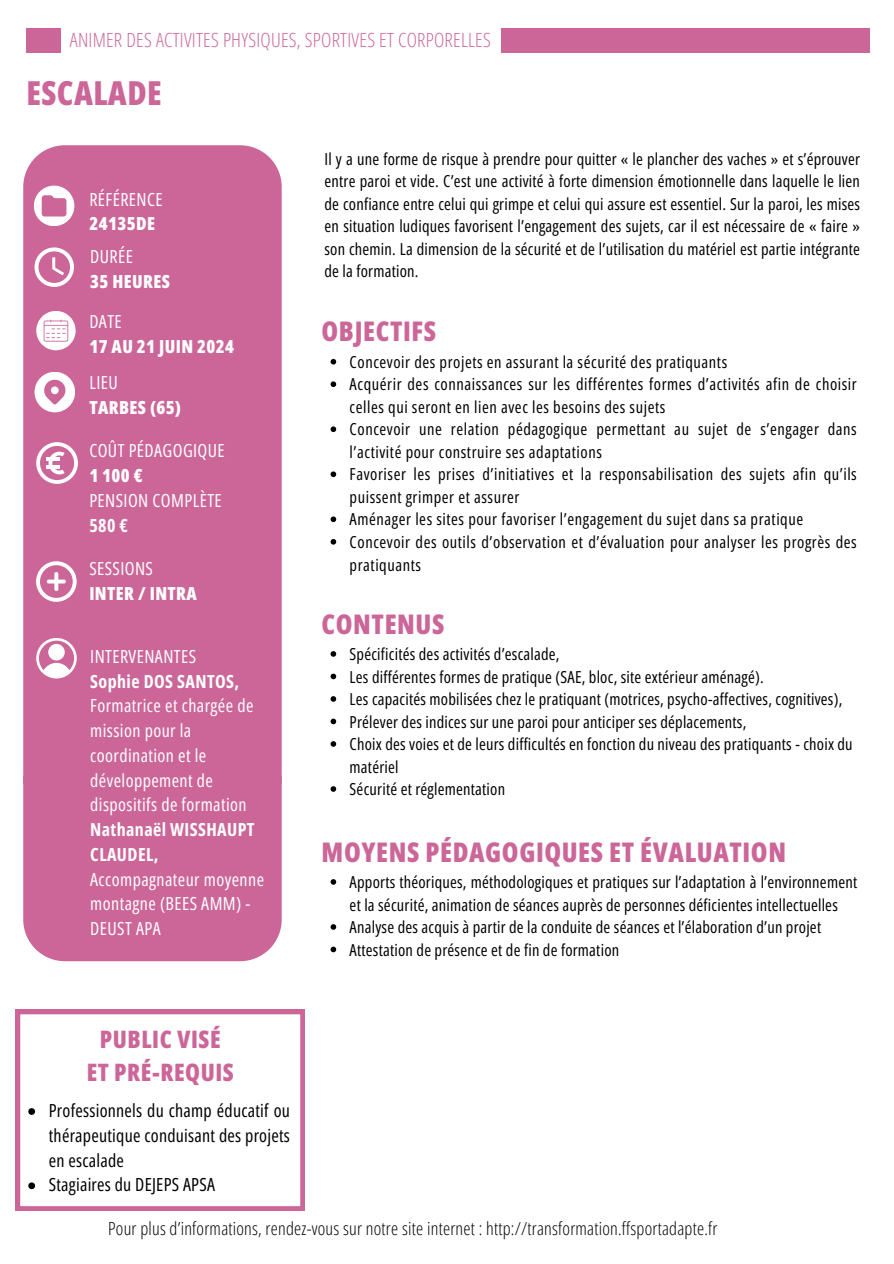
<style>
.page{position:relative;width:894px;height:1264px;background:#fff}
.page>*{position:absolute;margin:0;border:0;box-sizing:border-box;transform-origin:0 0}
.t1{font:800 33px "Open Sans Condensed";letter-spacing:.015em;color:#c69}
.t2{font:800 27px "Open Sans Condensed";letter-spacing:.025em;color:#c69}
.t3{font:800 24px "Open Sans Condensed";letter-spacing:.025em;color:#c69}
.t4{font:300 19.5px "Open Sans Condensed";letter-spacing:.015em;color:#c69}
.t5{font:18px/24.8px "Open Sans Condensed";letter-spacing:.025em;color:#fff}
.t6{font:18px/24.8px "Open Sans Condensed";letter-spacing:.015em;color:#000;text-align:justify}
.t7{font:300 18px "Open Sans Condensed";letter-spacing:.015em;color:#000}
.t8{font:800 18px "Open Sans Condensed";letter-spacing:.025em;color:#fff}
.t9{font:700 18px/24.8px "Open Sans Condensed";letter-spacing:.025em;color:#fff}
.t10{font:16.5px/22.5px "Open Sans Condensed";letter-spacing:.015em;color:#000}
.t11{font:16.5px/22.5px "Open Sans Condensed";letter-spacing:.035em;color:#000}
.s1{font-weight:700}
</style>
<div class="page">
<div style="left:501px;top:28px;width:367px;height:25px;background:#c69"></div>
<div style="left:26px;top:29px;width:35px;height:24px;background:#c69"></div>
<div style="left:23px;top:776px;width:258px;height:185px;background:#c69"></div>
<div style="left:23px;top:145px;width:258px;height:638px;background:#c69"></div>
<svg style="left:34px;top:186px;width:40px;height:40px"></svg>
<svg style="left:34px;top:247px;width:40px;height:40px"></svg>
<svg style="left:36px;top:311px;width:40px;height:39px"></svg>
<svg style="left:34px;top:372px;width:41px;height:40px"></svg>
<svg style="left:36px;top:442px;width:42px;height:42px"></svg>
<hr style="left:47px;top:457px;width:13px;height:4px;background:#fff">
<svg style="left:36px;top:561px;width:41px;height:41px"></svg>
<svg style="left:36px;top:638px;width:41px;height:40px"></svg>
<div style="left:48px;top:644px;width:17px;height:16px;background:#fff;border-radius:50%"></div>
<svg style="left:16px;top:1009px;width:289px;height:201px"></svg>
<svg style="left:330px;top:359px;width:6px;height:5px"></svg>
<svg style="left:330px;top:381px;width:6px;height:6px"></svg>
<svg style="left:330px;top:426px;width:6px;height:6px"></svg>
<svg style="left:330px;top:471px;width:6px;height:6px"></svg>
<svg style="left:330px;top:516px;width:6px;height:6px"></svg>
<svg style="left:330px;top:539px;width:6px;height:5px"></svg>
<svg style="left:28px;top:1108px;width:7px;height:6px"></svg>
<svg style="left:28px;top:1182px;width:7px;height:7px"></svg>
<svg style="left:330px;top:879px;width:6px;height:5px"></svg>
<svg style="left:330px;top:924px;width:6px;height:5px"></svg>
<svg style="left:330px;top:946px;width:6px;height:6px"></svg>
<svg style="left:330px;top:651px;width:6px;height:5px"></svg>
<svg style="left:330px;top:673px;width:6px;height:6px"></svg>
<svg style="left:330px;top:696px;width:6px;height:5px"></svg>
<svg style="left:330px;top:718px;width:6px;height:6px"></svg>
<svg style="left:330px;top:741px;width:6px;height:5px"></svg>
<svg style="left:330px;top:786px;width:6px;height:5px"></svg>
<p class="t4" style="left:70px;top:26px;width:422px">ANIMER DES ACTIVITES PHYSIQUES, SPORTIVES ET CORPORELLES</p>
<p class="t1" style="left:26px;top:69px;width:137px">ESCALADE</p>
<p class="t5" style="left:89px;top:186px;width:75px">RÉFÉRENCE</p>
<p class="t8" style="left:89px;top:211px;width:67px">24135DE</p>
<p class="t5" style="left:90px;top:244px;width:44px">DURÉE</p>
<p class="t8" style="left:90px;top:269px;width:81px">35 HEURES</p>
<p class="t5" style="left:89px;top:309px;width:34px">DATE</p>
<p class="t8" style="left:89px;top:334px;width:146px">17 AU 21 JUIN 2024</p>
<p class="t5" style="left:89px;top:369px;width:30px">LIEU</p>
<p class="t8" style="left:89px;top:394px;width:93px">TARBES (65)</p>
<p class="t5" style="left:89px;top:438px;width:137px">COÛT PÉDAGOGIQUE</p>
<p class="t8" style="left:89px;top:463px;width:55px">1100€</p>
<p class="t5" style="left:89px;top:487px;width:134px">PENSION COMPLÈTE</p>
<p class="t9" style="left:89px;top:512px;width:40px">580 €</p>
<p class="t5" style="left:89px;top:556px;width:65px">SESSIONS</p>
<p class="t8" style="left:89px;top:581px;width:109px">INTER / INTRA</p>
<p class="t5" style="left:90px;top:643px;width:107px">INTERVENANTES</p>
<p class="t5" style="left:90px;top:668px;width:165px"><span class="s1">Sophie DOS SANTOS,<br></span>Formatrice et chargée de mission pour la coordination et le développement de dispositifs de formation</p>
<p class="t9" style="left:90px;top:816px;width:166px">Nathanaël WISSHAUPT<br>CLAUDEL,</p>
<p class="t5" style="left:90px;top:866px;width:175px">Accompagnateur moyenne montagne (BEES AMM) -<br>DEUST APA</p>
<p class="t3" style="left:100px;top:1022px;width:122px">PUBLIC VISÉ</p>
<p class="t3" style="left:87px;top:1055px;width:149px">ET PRÉ-REQUIS</p>
<p class="t6" style="left:49px;top:1097px;width:242px">Professionnels du champ éducatif ou thérapeutique conduisant des projets en escalade</p>
<p class="t6" style="left:49px;top:1171px;width:168px">Stagiaires du DEJEPS APSA</p>
<p class="t10" style="left:324px;top:147px;width:537px;text-align:justify">Il y a une forme de risque à prendre pour quitter « le plancher des vaches » et s’éprouver entre paroi et vide. C’est une activité à forte dimension émotionnelle dans laquelle le lien de confiance entre celui qui grimpe et celui qui assure est essentiel. Sur la paroi, les mises en situation ludiques favorisent l’engagement des sujets, car il est nécessaire de « faire » son chemin. La dimension de la sécurité et de l’utilisation du matériel est partie intégrante de la formation.</p>
<p class="t2" style="left:321px;top:312px;width:116px">OBJECTIFS</p>
<p class="t11" style="left:349px;top:350px;width:379px">Concevoir des projets en assurant la sécurité des pratiquants</p>
<p class="t11" style="left:349px;top:373px;width:508px">Acquérir des connaissances sur les différentes formes d’activités afin de choisir celles qui seront en lien avec les besoins des sujets</p>
<p class="t11" style="left:349px;top:418px;width:508px">Concevoir une relation pédagogique permettant au sujet de s’engager dans l’activité pour construire ses adaptations</p>
<p class="t11" style="left:349px;top:463px;width:508px">Favoriser les prises d’initiatives et la responsabilisation des sujets afin qu’ils puissent grimper et assurer</p>
<p class="t11" style="left:349px;top:508px;width:455px">Aménager les sites pour favoriser l’engagement du sujet dans sa pratique</p>
<p class="t11" style="left:349px;top:530px;width:508px">Concevoir des outils d’observation et d’évaluation pour analyser les progrès des pratiquants</p>
<p class="t2" style="left:321px;top:605px;width:124px">CONTENUS</p>
<p class="t10" style="left:349px;top:642px;width:211px">Spécificités des activités d’escalade,</p>
<p class="t10" style="left:349px;top:665px;width:415px">Les différentes formes de pratique (SAE, bloc, site extérieur aménagé).</p>
<p class="t10" style="left:349px;top:687px;width:494px">Les capacités mobilisées chez le pratiquant (motrices, psycho-affectives, cognitives),</p>
<p class="t10" style="left:349px;top:710px;width:398px">Prélever des indices sur une paroi pour anticiper ses déplacements,</p>
<p class="t10" style="left:349px;top:732px;width:504px">Choix des voies et de leurs difficultés en fonction du niveau des pratiquants - choix du matériel</p>
<p class="t10" style="left:349px;top:777px;width:157px">Sécurité et réglementation</p>
<p class="t2" style="left:321px;top:833px;width:466px">MOYENS PÉDAGOGIQUES ET ÉVALUATION</p>
<p class="t10" style="left:349px;top:870px;width:509px">Apports théoriques, méthodologiques et pratiques sur l’adaptation à l’environnement et la sécurité, animation de séances auprès de personnes déficientes intellectuelles</p>
<p class="t10" style="left:349px;top:915px;width:473px">Analyse des acquis à partir de la conduite de séances et l’élaboration d’un projet</p>
<p class="t10" style="left:349px;top:938px;width:271px">Attestation de présence et de fin de formation</p>
<p class="t7" style="left:108px;top:1215px;width:610px">Pour plus d’informations, rendez-vous sur notre site internet : http://transformation.ffsportadapte.fr</p>
</div>
